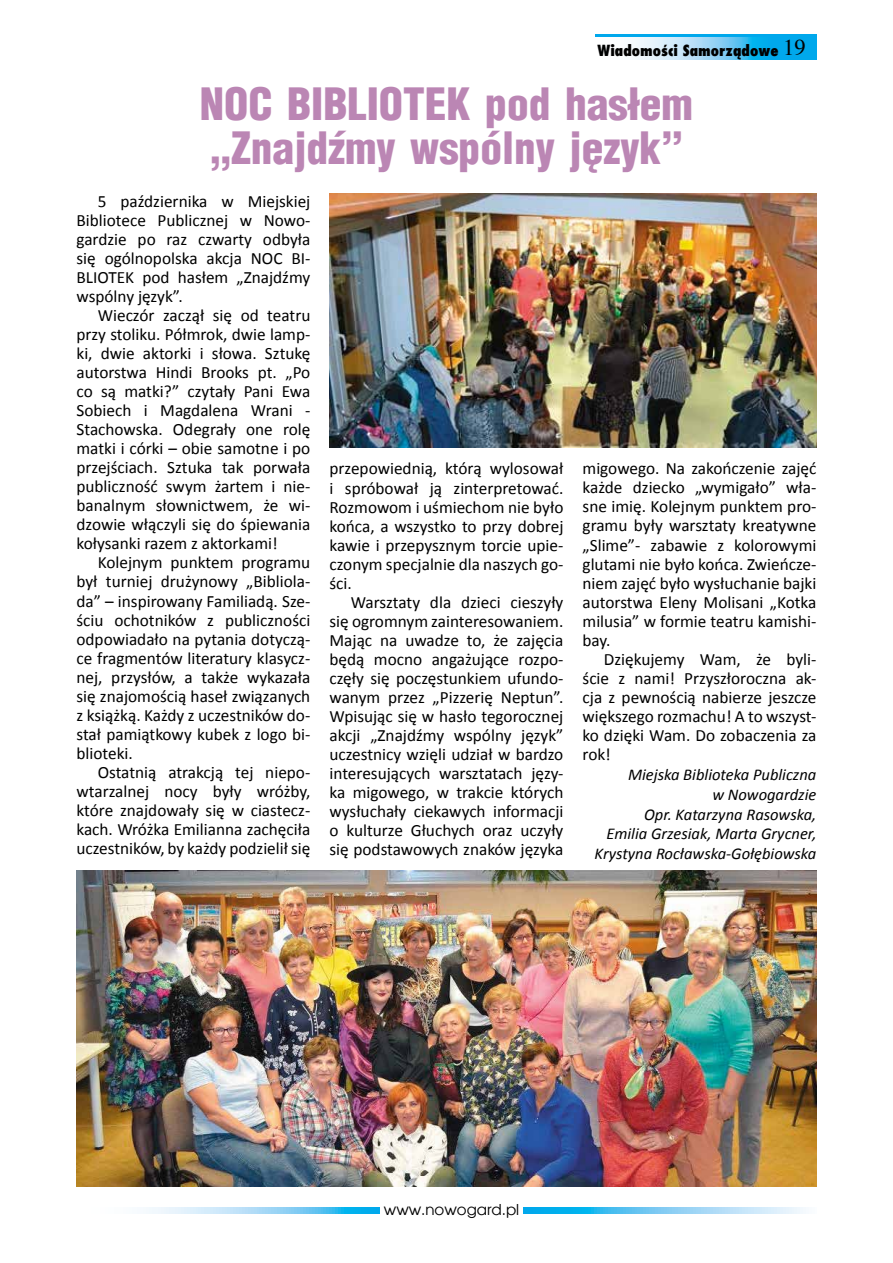
<style>
.page{position:relative;width:893px;height:1263px;background:#fff}
.page>*{position:absolute;margin:0;border:0;box-sizing:border-box;transform-origin:0 0}
.t1{font:900 43.5px/43.5px "Switzerland Cond";color:#bb86b4}
.t2{font:17.25px/19px "Calibri";color:#000;text-align:justify}
.t3{font:italic 16.5px/19.8px "Calibri";color:#000;text-align:right}
.t4{font:800 15px "Fujiyama";color:#000}
.t5{font:15px "Avalon";color:#000}
.s1{font-family:"Times";font-weight:400;font-size:22.5px}
</style>
<div class="page">
<svg style="left:146px;top:1207px;width:660px;height:6px"></svg>
<div style="left:380px;top:1203px;width:143px;height:15px;background:#fff"></div>
<div style="left:595px;top:34px;width:221px;height:26px;background:#00a8ec"></div>
<svg style="left:595px;top:37px;width:161px;height:23px"></svg>
<img style="left:330px;top:194px;width:486px;height:253px">
<img style="left:77px;top:871px;width:739px;height:315px">
<p class="t4" style="left:598px;top:40px;width:210px">Wiadomości Samorządowe <span class="s1">19</span></p>
<h1 class="t1" style="left:200px;top:81px;width:495px">NOC BIBLIOTEK pod hasłem „Znajdźmy wspólny język”</h1>
<p class="t2" style="left:77px;top:191px;width:235px;text-indent:21px">5 października w Miejskiej Bibliotece Publicznej w Nowo&shy;gardzie po raz czwarty odbyła się ogólnopolska akcja NOC BI-BLIOTEK pod hasłem „Znajdźmy wspólny język”.</p>
<p class="t2" style="left:76px;top:306px;width:235px;text-indent:21px">Wieczór zaczął się od teatru przy stoliku. Półmrok, dwie lamp&shy;ki, dwie aktorki i słowa. Sztukę autorstwa Hindi Brooks pt. „Po co są matki?” czytały Pani Ewa Sobiech i Magdalena Wrani - Stachowska. Odegrały one rolę matki i córki – obie samotne i po przejściach. Sztuka tak porwała publiczność swym żartem i nie&shy;banalnym słownictwem, że wi&shy;dzowie włączyli się do śpiewania kołysanki razem z aktorkami!</p>
<p class="t2" style="left:76px;top:553px;width:235px;text-indent:21px">Kolejnym punktem programu był turniej drużynowy „Bibliola&shy;da” – inspirowany Familiadą. Sze&shy;ściu ochotników z publiczności odpowiadało na pytania dotyczą&shy;ce fragmentów literatury klasycz&shy;nej, przysłów, a także wykazała się znajomością haseł związanych z książką. Każdy z uczestników do&shy;stał pamiątkowy kubek z logo bi&shy;blioteki.</p>
<p class="t2" style="left:76px;top:763px;width:235px;text-indent:21px">Ostatnią atrakcją tej niepo&shy;wtarzalnej nocy były wróżby, które znajdowały się w ciastecz&shy;kach. Wróżka Emilianna zachęciła uczestników, by każdy podzielił się</p>
<p class="t2" style="left:330px;top:459px;width:235px">przepowiednią, którą wylosował i spróbował ją zinterpretować.<br>Rozmowom i uśmiechom nie było końca, a wszystko to przy dobrej kawie i przepysznym torcie upie&shy;czonym specjalnie dla naszych go&shy;ści.</p>
<p class="t2" style="left:329px;top:593px;width:235px;text-indent:21px">Warsztaty dla dzieci cieszyły się ogromnym zainteresowaniem.<br>Mając na uwadze to, że zajęcia będą mocno angażujące rozpo&shy;częły się poczęstunkiem ufundo&shy;wanym przez „Pizzerię Neptun”.<br>Wpisując się w hasło tegorocznej akcji „Znajdźmy wspólny język” uczestnicy wzięli udział w bardzo interesujących warsztatach języ&shy;ka migowego, w trakcie których wysłuchały ciekawych informacji o kulturze Głuchych oraz uczyły się podstawowych znaków języka</p>
<p class="t2" style="left:583px;top:459px;width:235px">migowego. Na zakończenie zajęć każde dziecko „wymigało” wła&shy;sne imię. Kolejnym punktem pro&shy;gramu były warsztaty kreatywne „Slime”- zabawie z kolorowymi glutami nie było końca. Zwieńcze&shy;niem zajęć było wysłuchanie bajki autorstwa Eleny Molisani „Kotka milusia” w formie teatru kamishi&shy;bay.</p>
<p class="t2" style="left:583px;top:650px;width:235px;text-indent:21px">Dziękujemy Wam, że byli&shy;ście z nami! Przyszłoroczna ak&shy;cja z pewnością nabierze jeszcze większego rozmachu! A to wszyst&shy;ko dzięki Wam. Do zobaczenia za rok!</p>
<p class="t3" style="left:595px;top:764px;width:223px">Miejska Biblioteka Publiczna<br>w Nowogardzie<br>Opr. Katarzyna Rasowska,<br>Emilia Grzesiak, Marta Grycner,<br>Krystyna Rocławska-Gołębiowska</p>
<p class="t5" style="left:384px;top:1200px;width:137px">www.nowogard.pl</p>
</div>
